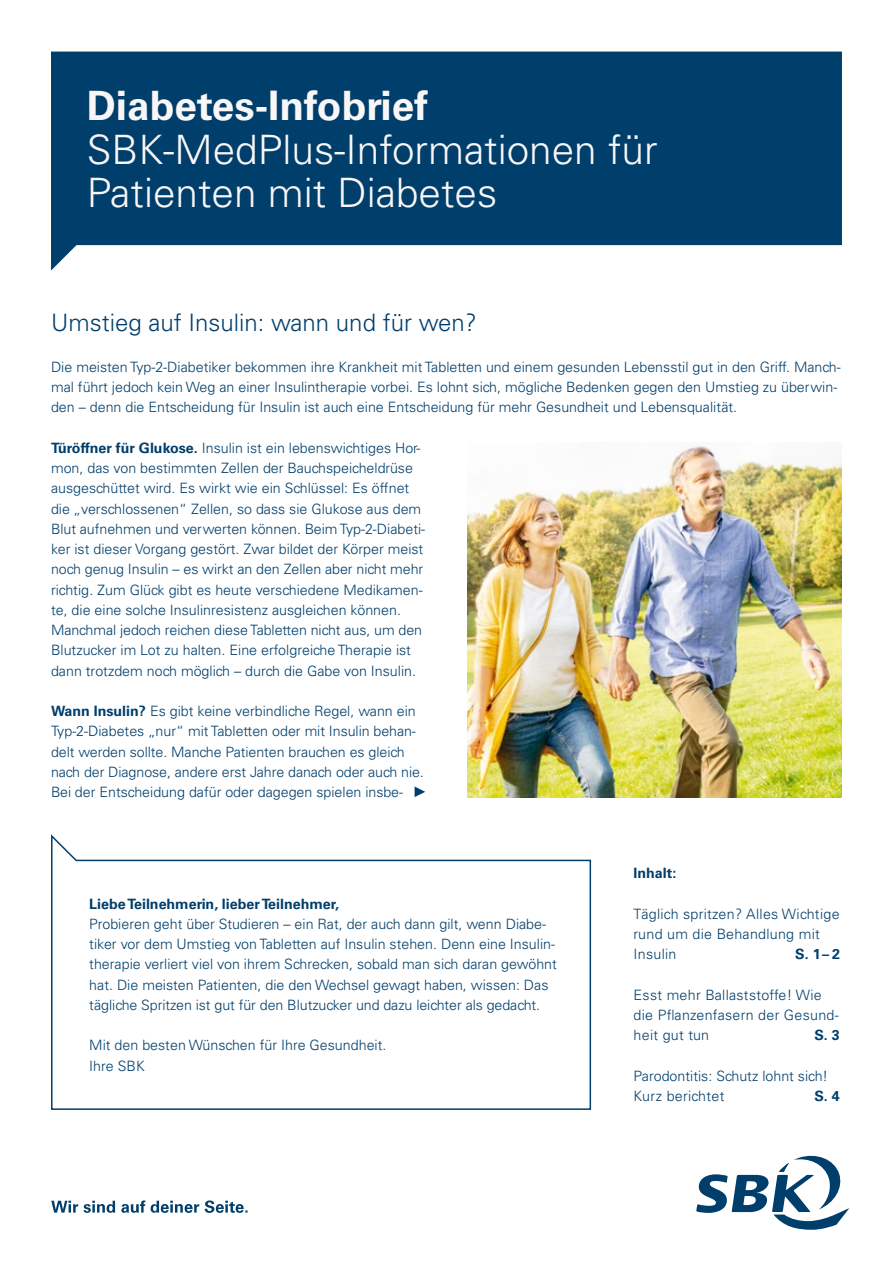
<style>
.page{position:relative;width:893px;height:1263px;background:#fff}
.page>*{position:absolute;margin:0;border:0;box-sizing:border-box;transform-origin:0 0}
.t1{font:300 40.5px/43.5px "Univers LT Std";color:#f8f6f6}
.t2{font:700 40.5px "Univers LT Std";color:#f8f6f6}
.t3{font:300 24px "Univers LT Std";color:#003e6b}
.t4{font:300 14.25px/20.2px "Univers LT Std";color:#003e6b}
.t5{font:300 14.25px/20.2px "Univers LT Std";letter-spacing:.02em;color:#003e6b}
.t6{font:700 14.25px "Univers LT Std";color:#003e6b}
.s1{font-weight:700}
</style>
<div class="page">
<svg style="left:415px;top:786px;width:10px;height:11px"></svg>
<img style="left:468px;top:443px;width:374px;height:354px">
<svg style="left:51px;top:834px;width:541px;height:276px"></svg>
<svg style="left:696px;top:1155px;width:153px;height:75px"></svg>
<svg style="left:51px;top:52px;width:791px;height:219px;background:#1d547c"></svg>
<svg style="left:51px;top:1200px;width:196px;height:13px"></svg>
<h1 class="t2" style="left:87px;top:82px;width:343px">Diabetes-Infobrief</h1>
<h1 class="t1" style="left:87px;top:128px;width:572px">SBK-MedPlus-Informationen für<br>Patienten mit Diabetes</h1>
<h2 class="t3" style="left:51px;top:308px;width:427px">Umstieg auf Insulin: wann und für wen?</h2>
<p class="t4" style="left:51px;top:357px;width:791px">Die meisten Typ-2-Diabetiker bekommen ihre Krankheit mit Tabletten und einem gesunden Lebensstil gut in den Griff. Manch&shy;mal führt jedoch kein Weg an einer Insulintherapie vorbei. Es lohnt sich, mögliche Bedenken gegen den Umstieg zu überwin&shy;den – denn die Entscheidung für Insulin ist auch eine Entscheidung für mehr Gesundheit und Lebensqualität.</p>
<p class="t4" style="left:51px;top:438px;width:376px"><span class="s1">Türöffner für Glukose.</span> Insulin ist ein lebenswichtiges Hor&shy;mon, das von bestimmten Zellen der Bauchspeicheldrüse ausgeschüttet wird. Es wirkt wie ein Schlüssel: Es öffnet die „verschlossenen“ Zellen, so dass sie Glukose aus dem Blut aufnehmen und verwerten können. Beim Typ-2-Diabeti&shy;ker ist dieser Vorgang gestört. Zwar bildet der Körper meist noch genug Insulin – es wirkt an den Zellen aber nicht mehr richtig. Zum Glück gibt es heute verschiedene Medikamen&shy;te, die eine solche Insulinresistenz ausgleichen können.<br>Manchmal jedoch reichen diese Tabletten nicht aus, um den Blutzucker im Lot zu halten. Eine erfolgreiche Therapie ist dann trotzdem noch möglich – durch die Gabe von Insulin.</p>
<p class="t4" style="left:51px;top:701px;width:374px"><span class="s1">Wann Insulin?</span> Es gibt keine verbindliche Regel, wann ein Typ-2-Diabetes „nur“ mit Tabletten oder mit Insulin behan&shy;delt werden sollte. Manche Patienten brauchen es gleich nach der Diagnose, andere erst Jahre danach oder auch nie.<br>Bei der Entscheidung dafür oder dagegen spielen insbe-</p>
<p class="t6" style="left:89px;top:895px;width:251px">Liebe Teilnehmerin, lieber Teilnehmer,</p>
<p class="t4" style="left:89px;top:914px;width:469px">Probieren geht über Studieren – ein Rat, der auch dann gilt, wenn Diabe&shy;tiker vor dem Umstieg von Tabletten auf Insulin stehen. Denn eine Insulin&shy;therapie verliert viel von ihrem Schrecken, sobald man sich daran gewöhnt hat. Die meisten Patienten, die den Wechsel gewagt haben, wissen: Das tägliche Spritzen ist gut für den Blutzucker und dazu leichter als gedacht.</p>
<p class="t4" style="left:89px;top:1035px;width:299px">Mit den besten Wünschen für Ihre Gesundheit.<br>Ihre SBK</p>
<p class="t6" style="left:634px;top:865px;width:44px">Inhalt:</p>
<p class="t5" style="left:634px;top:903px;width:207px">Täglich spritzen? Alles Wichtige rund um die Behandlung mit<br>Insulin</p>
<p class="t6" style="left:795px;top:946px;width:46px">S. 1–2</p>
<p class="t5" style="left:634px;top:984px;width:207px">Esst mehr Ballaststoffe! Wie die Pflanzenfasern der Gesund&shy;heit gut tun</p>
<p class="t6" style="left:814px;top:1027px;width:27px">S. 3</p>
<p class="t4" style="left:634px;top:1065px;width:196px">Parodontitis: Schutz lohnt sich!<br>Kurz berichtet</p>
<p class="t6" style="left:814px;top:1087px;width:27px">S. 4</p>
</div>
